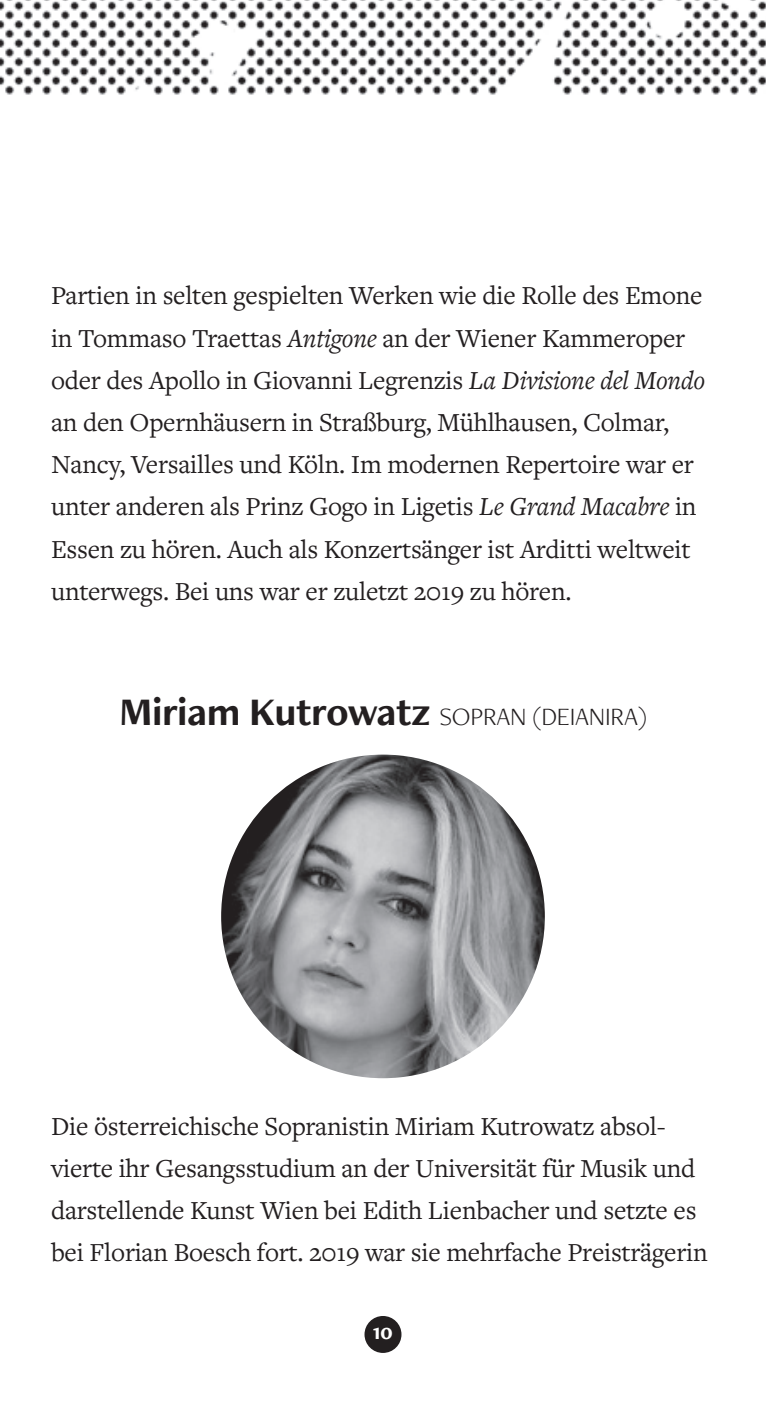
<style>
.page{position:relative;width:766px;height:1404px;background:#fff}
.page>*{position:absolute;margin:0;border:0;box-sizing:border-box;transform-origin:0 0}
.t1{font:27px/42.1px "Freight Text Pro";letter-spacing:-.01em;color:#231f20}
.t2{font:300 25.88px "Freight Neo Pro";letter-spacing:-.01em;color:#231f20}
.t3{font:700 22.72px "Freight Neo Pro";color:#fff}
.s1{font-style:italic}
.s2{font-weight:700;font-size:40.5px}
</style>
<div class="page">
<img style="left:0;top:0;width:765px;height:95px">
<img style="left:221px;top:754px;width:323px;height:324px;border-radius:162px">
<div style="left:364px;top:1315px;width:37px;height:37px;background:#231f20;border-radius:50%"></div>
<p class="t1" style="left:51px;top:273px;width:655px">Partien in selten gespielten Werken wie die Rolle des Emone in Tommaso Traettas <span class="s1">Antigone</span> an der Wiener Kammeroper oder des Apollo in Giovanni Legrenzis <span class="s1">La Divisione del Mondo </span>an den Opernhäusern in Straßburg, Mühlhausen, Colmar, Nancy, Versailles und Köln. Im modernen Repertoire war er unter anderen als Prinz Gogo in Ligetis <span class="s1">Le Grand Macabre</span> in Essen zu hören. Auch als Konzertsänger ist Arditti weltweit unterwegs. Bei uns war er zuletzt 2019 zu hören.</p>
<p class="t2" style="left:119px;top:698px;width:529px"><span class="s2">Miriam Kutrowatz</span> SOPRAN (DEIANIRA)</p>
<p class="t1" style="left:51px;top:1103px;width:658px">Die österreichische Sopranistin Miriam Kutrowatz absol&shy;vierte ihr Gesangsstudium an der Universität für Musik und darstellende Kunst Wien bei Edith Lienbacher und setzte es bei Florian Boesch fort. 2019 war sie mehrfache Preisträgerin</p>
<p class="t3" style="left:373px;top:1316px;width:22px">10</p>
</div>
